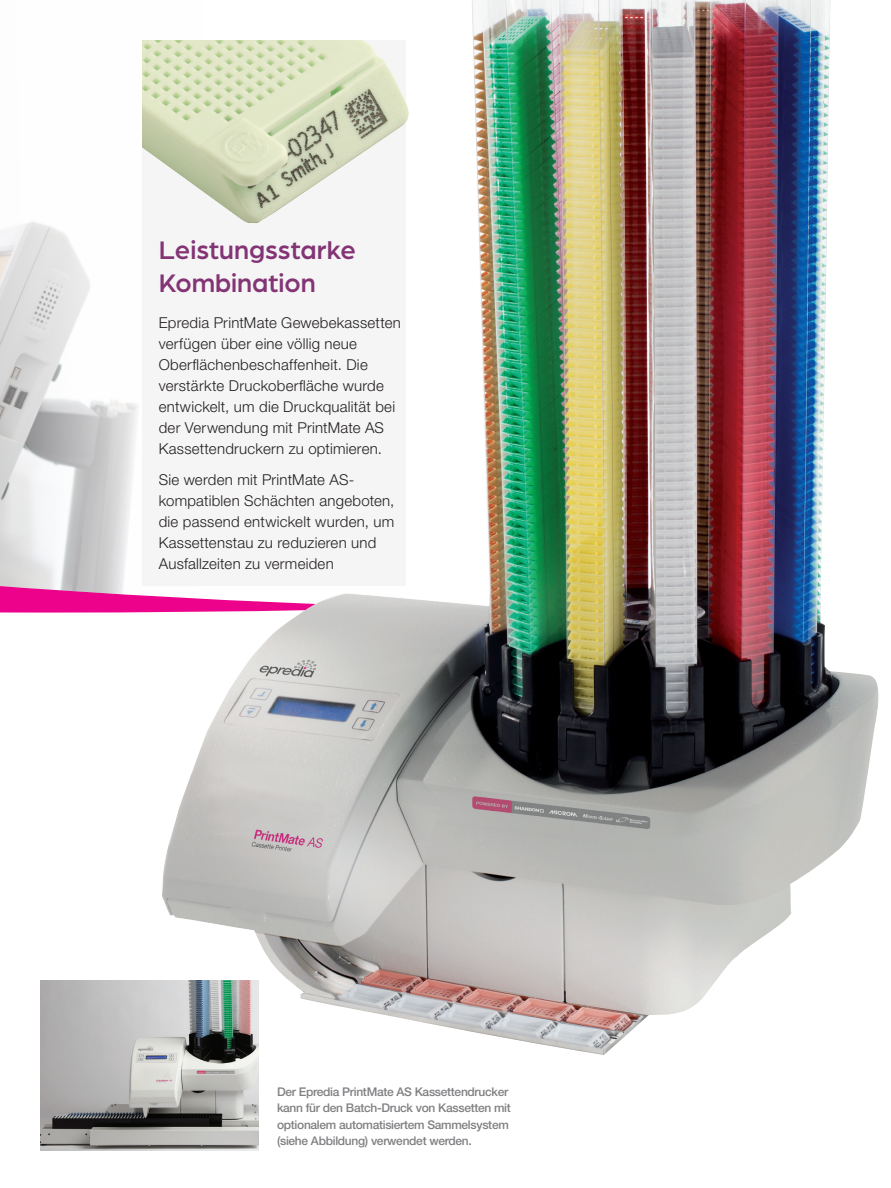
<style>
.page{position:relative;width:891px;height:1188px;background:#fff}
.page>*{position:absolute;margin:0;border:0;box-sizing:border-box;transform-origin:0 0}
.Intro_Paragraph{font:500 27px/33px "Arboria";color:#833475}
.Bullet_Copy_1{font:300 15px/21px "Helvetica Neue LT Std";letter-spacing:.015em;color:#231f20}
.Caption_1{font:500 12px/16.5px "Helvetica Neue LT Std";letter-spacing:-.025em;color:#808083}
</style>
<div class="page">
<img style="left:0;top:221px;width:162px;height:390px">
<img style="left:162px;top:0;width:717px;height:1055px">
<img style="left:40px;top:981px;width:219px;height:170px">
<div style="left:142px;top:40px;width:264px;height:546px;background:#f5f5f6"></div>
<img style="left:142px;top:40px;width:270px;height:214px">
<p class="Intro_Paragraph" style="left:159px;top:232px;width:199px">Leistungsstarke<br>Kombination</p>
<p class="Bullet_Copy_1" style="left:159px;top:312px;width:244px">Epredia PrintMate Gewebekassetten verfügen über eine völlig neue Oberflächenbeschaffenheit. Die verstärkte Druckoberfläche wurde entwickelt, um die Druckqualität bei der Verwendung mit PrintMate AS Kassettendruckern zu optimieren.</p>
<p class="Bullet_Copy_1" style="left:159px;top:469px;width:237px">Sie werden mit PrintMate AS&shy;kompatiblen Schächten angeboten, die passend entwickelt wurden, um<br>Kassettenstau zu reduzieren und<br>Ausfallzeiten zu vermeiden</p>
<p class="Caption_1" style="left:277px;top:1083px;width:235px">Der Epredia PrintMate AS Kassettendrucker kann für den Batch-Druck von Kassetten mit optionalem automatisiertem Sammelsystem (siehe Abbildung) verwendet werden.</p>
</div>
